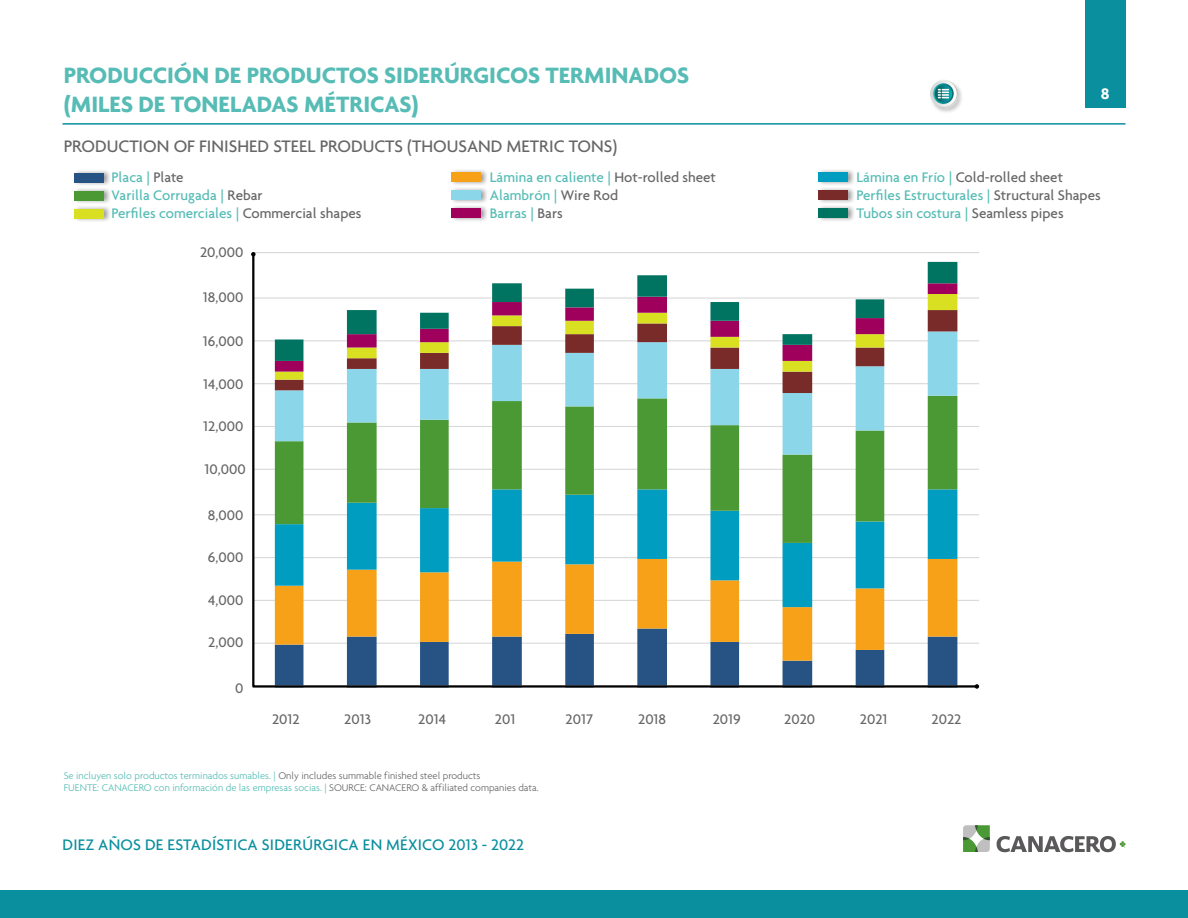
<style>
.page{position:relative;width:1188px;height:918px;background:#fff}
.page>*{position:absolute;margin:0;border:0;box-sizing:border-box;transform-origin:0 0}
.t1{font:700 24px/28.8px "Agenda";color:#56bcb5}
.t2{font:500 18px "Agenda";color:#666}
.t3{font:500 16.5px "Agenda";letter-spacing:.015em;color:#0a8f9e}
.t4{font:700 16.5px "Agenda";color:#fff}
.t5{font:500 15px/18px "Agenda";color:#56bcb5}
.t6{font:500 15px "Agenda";color:#666}
.t7{font:300 10.5px/12.6px "Agenda";color:#56bcb5}
.s1{color:#666}
</style>
<div class="page">
<div style="left:1085px;top:0;width:40px;height:108px;background:#0a8f9e"></div>
<hr style="left:63px;top:123px;width:1062px;height:2px;background:#0a8f9e">
<svg style="left:963px;top:825px;width:27px;height:27px"></svg>
<svg style="left:997px;top:836px;width:129px;height:17px"></svg>
<div style="left:0;top:891px;width:1188px;height:27px;background:#0a8f9e"></div>
<div style="left:929px;top:80px;width:35px;height:34px;background:#000;opacity:.3"></div>
<svg style="left:929px;top:80px;width:28px;height:28px"></svg>
<div style="left:74px;top:169px;width:37px;height:17px;background:#808080;opacity:.75"></div>
<div style="left:74px;top:173px;width:30px;height:9px;background:#265384"></div>
<div style="left:74px;top:187px;width:37px;height:17px;background:#808080;opacity:.75"></div>
<div style="left:74px;top:191px;width:30px;height:9px;background:#4a9934"></div>
<div style="left:74px;top:205px;width:37px;height:17px;background:#808080;opacity:.75"></div>
<div style="left:74px;top:209px;width:30px;height:9px;background:#d9e021"></div>
<div style="left:451px;top:169px;width:37px;height:16px;background:#808080;opacity:.75"></div>
<div style="left:451px;top:173px;width:30px;height:9px;background:#f6a118"></div>
<div style="left:818px;top:169px;width:37px;height:16px;background:#808080;opacity:.75"></div>
<div style="left:818px;top:173px;width:30px;height:9px;background:#009dc1"></div>
<div style="left:451px;top:187px;width:37px;height:16px;background:#808080;opacity:.75"></div>
<div style="left:451px;top:191px;width:30px;height:9px;background:#8cd6ea"></div>
<div style="left:818px;top:187px;width:37px;height:16px;background:#808080;opacity:.75"></div>
<div style="left:818px;top:191px;width:30px;height:9px;background:#782b29"></div>
<div style="left:451px;top:205px;width:37px;height:16px;background:#808080;opacity:.75"></div>
<div style="left:451px;top:209px;width:30px;height:9px;background:#9e005c"></div>
<div style="left:818px;top:205px;width:37px;height:16px;background:#808080;opacity:.75"></div>
<div style="left:818px;top:209px;width:30px;height:9px;background:#007361"></div>
<svg style="left:252px;top:252px;width:727px;height:436px"></svg>
<svg style="left:975px;top:684px;width:4px;height:5px"></svg>
<svg style="left:251px;top:252px;width:5px;height:5px"></svg>
<h1 class="t1" style="left:64px;top:60px;width:627px">PRODUCCIÓN DE PRODUCTOS SIDERÚRGICOS TERMINADOS (MILES DE TONELADAS MÉTRICAS)</h1>
<p class="t2" style="left:64px;top:135px;width:555px">PRODUCTION OF FINISHED STEEL PRODUCTS (THOUSAND METRIC TONS)</p>
<p class="t4" style="left:1101px;top:83px;width:10px">8</p>
<p class="t5" style="left:112px;top:168px;width:251px">Placa | <span class="s1">Plate<br></span>Varilla Corrugada | <span class="s1">Rebar<br></span>Perfiles comerciales | <span class="s1">Commercial shapes</span></p>
<p class="t5" style="left:490px;top:168px;width:228px">Lámina en caliente | <span class="s1">Hot-rolled sheet<br></span>Alambrón | <span class="s1">Wire Rod<br></span>Barras | <span class="s1">Bars</span></p>
<p class="t5" style="left:857px;top:168px;width:246px">Lámina en Frío | <span class="s1">Cold-rolled sheet<br></span>Perfiles Estructurales | <span class="s1">Structural Shapes<br></span>Tubos sin costura | <span class="s1">Seamless pipes</span></p>
<p class="t6" style="left:200px;top:243px;width:45px">20,000</p>
<p class="t6" style="left:203px;top:288px;width:42px">18,000</p>
<p class="t6" style="left:203px;top:332px;width:42px">16,000</p>
<p class="t6" style="left:203px;top:375px;width:42px">14,000</p>
<p class="t6" style="left:203px;top:417px;width:42px">12,000</p>
<p class="t6" style="left:205px;top:461px;width:43px">10,000</p>
<p class="t6" style="left:208px;top:506px;width:37px">8,000</p>
<p class="t6" style="left:208px;top:548px;width:37px">6,000</p>
<p class="t6" style="left:208px;top:591px;width:37px">4,000</p>
<p class="t6" style="left:208px;top:633px;width:37px">2,000</p>
<p class="t6" style="left:235px;top:679px;width:10px">0</p>
<p class="t6" style="left:272px;top:710px;width:29px">2012</p>
<p class="t6" style="left:344px;top:710px;width:28px">2013</p>
<p class="t6" style="left:418px;top:710px;width:29px">2014</p>
<p class="t6" style="left:495px;top:710px;width:22px">201</p>
<p class="t6" style="left:566px;top:710px;width:29px">2017</p>
<p class="t6" style="left:638px;top:710px;width:30px">2018</p>
<p class="t6" style="left:713px;top:710px;width:30px">2019</p>
<p class="t6" style="left:784px;top:710px;width:33px">2020</p>
<p class="t6" style="left:860px;top:710px;width:29px">2021</p>
<p class="t6" style="left:932px;top:710px;width:31px">2022</p>
<p class="t7" style="left:64px;top:769px;width:476px">Se incluyen solo productos terminados sumables. | <span class="s1">Only includes summable finished steel products<br></span>FUENTE: CANACERO con información de las empresas socias. | <span class="s1">SOURCE: CANACERO &amp; affiliated companies data.</span></p>
<p class="t3" style="left:63px;top:835px;width:463px">DIEZ AÑOS DE ESTADÍSTICA SIDERÚRGICA EN MÉXICO 2013 - 2022</p>
</div>
